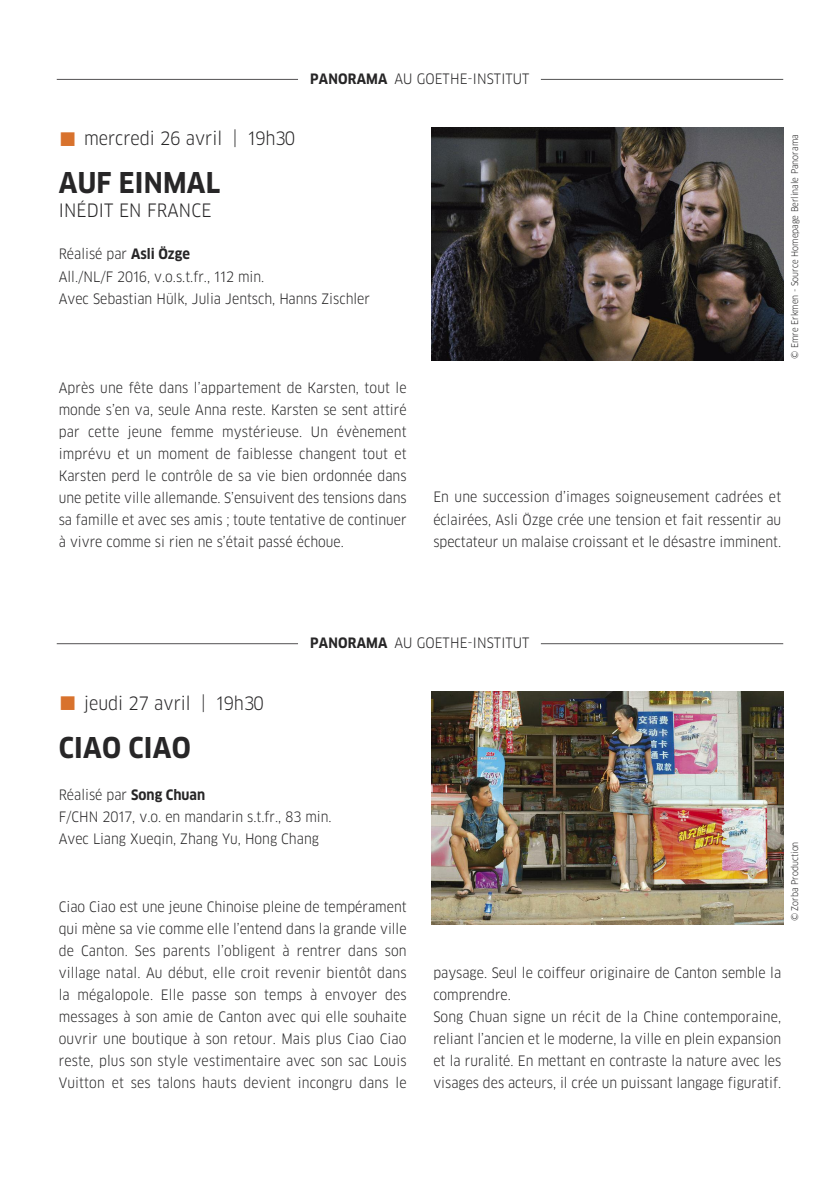
<style>
.page{position:relative;width:840px;height:1191px;background:#fff}
.page>*{position:absolute;margin:0;border:0;box-sizing:border-box;transform-origin:0 0}
.t1{font:700 28px "Goethe FF Clan";letter-spacing:.01em;color:#272627}
.t2{font:18px "Goethe FF Clan";color:#272627}
.t3{font:14px/22px "Goethe FF Clan";color:#272627}
.t4{font:9px "Goethe FF Clan";color:#272627}
.s1{font-weight:700}
.s2{font-family:"Hira Kaku Pro W6";color:#d8722d}
</style>
<div class="page">
<img style="left:431px;top:128px;width:351px;height:232px">
<hr style="left:57px;top:79px;width:241px;height:1px;background:#525152">
<hr style="left:540px;top:79px;width:242px;height:1px;background:#525152">
<img style="left:431px;top:692px;width:351px;height:232px">
<hr style="left:57px;top:643px;width:241px;height:1px;background:#525152">
<hr style="left:540px;top:643px;width:242px;height:1px;background:#525152">
<p class="t3" style="left:310px;top:68px;width:220px"><span class="s1">PANORAMA</span> AU GOETHE-INSTITUT</p>
<p class="t2" style="left:59px;top:128px;width:238px"><span class="s2">■</span> mercredi 26 avril | 19h30</p>
<h1 class="t1" style="left:59px;top:167px;width:163px">AUF EINMAL</h1>
<p class="t2" style="left:59px;top:200px;width:154px">INÉDIT EN FRANCE</p>
<p class="t3" style="left:59px;top:243px;width:312px">Réalisé par <span class="s1">Asli Özge<br></span>All./NL/F 2016, v.o.s.t.fr., 112 min.<br>Avec Sebastian Hülk, Julia Jentsch, Hanns Zischler</p>
<p class="t3" style="left:59px;top:376px;width:349px;text-align:justify">Après une fête dans l’appartement de Karsten, tout le monde s’en va, seule Anna reste. Karsten se sent attiré par cette jeune femme mystérieuse. Un évènement imprévu et un moment de faiblesse changent tout et Karsten perd le contrôle de sa vie bien ordonnée dans une petite ville allemande. S’ensuivent des tensions dans sa famille et avec ses amis ; toute tentative de continuer à vivre comme si rien ne s’était passé échoue.</p>
<p class="t4" style="left:788px;top:359px;width:226px;rotate:-90deg">© Emre Erkmen - Source Homepage Berlinale Panorama</p>
<p class="t3" style="left:433px;top:486px;width:349px;text-align:justify">En une succession d’images soigneusement cadrées et éclairées, Asli Özge crée une tension et fait ressentir au spectateur un malaise croissant et le désastre imminent.</p>
<p class="t3" style="left:310px;top:632px;width:220px"><span class="s1">PANORAMA</span> AU GOETHE-INSTITUT</p>
<p class="t2" style="left:59px;top:692px;width:206px"><span class="s2">■</span> jeudi 27 avril | 19h30</p>
<h1 class="t1" style="left:59px;top:731px;width:134px">CIAO CIAO</h1>
<p class="t3" style="left:59px;top:783px;width:274px">Réalisé par <span class="s1">Song Chuan<br></span>F/CHN 2017, v.o. en mandarin s.t.fr., 83 min.<br>Avec Liang Xueqin, Zhang Yu, Hong Chang</p>
<p class="t3" style="left:59px;top:895px;width:349px;text-align:justify">Ciao Ciao est une jeune Chinoise pleine de tempérament qui mène sa vie comme elle l’entend dans la grande ville de Canton. Ses parents l’obligent à rentrer dans son village natal. Au début, elle croit revenir bientôt dans la mégalopole. Elle passe son temps à envoyer des messages à son amie de Canton avec qui elle souhaite ouvrir une boutique à son retour. Mais plus Ciao Ciao reste, plus son style vestimentaire avec son sac Louis Vuitton et ses talons hauts devient incongru dans le</p>
<p class="t4" style="left:788px;top:921px;width:81px;rotate:-90deg">© Zorba Production</p>
<p class="t3" style="left:433px;top:961px;width:349px">paysage. Seul le coiffeur originaire de Canton semble la comprendre.<br>Song Chuan signe un récit de la Chine contemporaine, reliant l’ancien et le moderne, la ville en plein expansion et la ruralité. En mettant en contraste la nature avec les visages des acteurs, il crée un puissant langage figuratif.</p>
</div>
